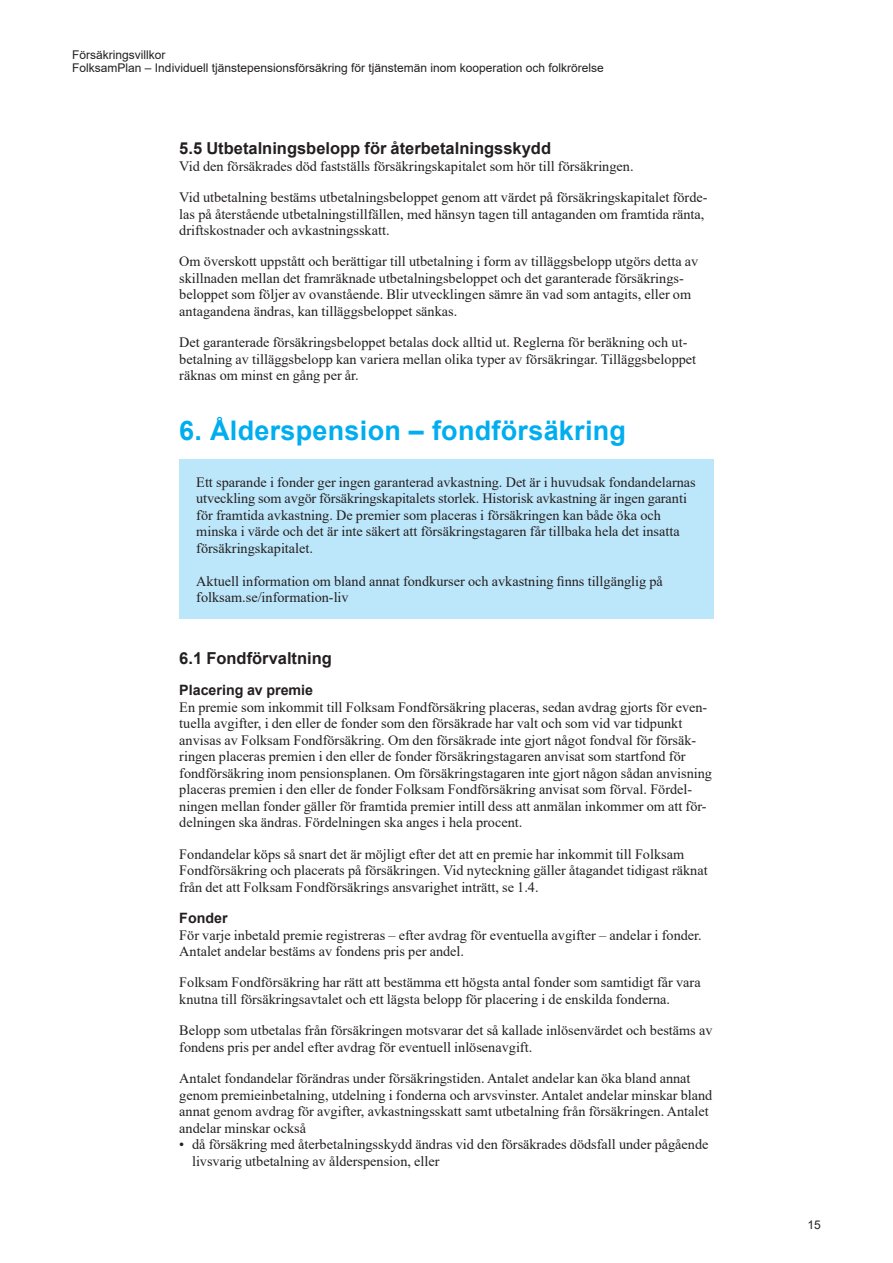
<style>
.page{position:relative;width:893px;height:1263px;background:#fff}
.page>*{position:absolute;margin:0;border:0;box-sizing:border-box;transform-origin:0 0}
._0_Rubrik_3_18pt_Arial_R1{font:700 27px "Arial";letter-spacing:.01em;color:#00aeef}
._0_Rubrik_5_11pt__Arial_R2{font:700 16.5px "Arial";color:#231f20}
._0_Brödtext_nytt_stycke{font:14.25px/16.5px "Times New Roman";color:#231f20}
._0_Brödtext{font:14.25px/16.5px "Times New Roman";color:#231f20}
._0_Rubrik_6_9_5pt_Arial_R3{font:700 14.25px "Arial";color:#231f20}
.t1{font:12px/13.5px "Arial";color:#231f20}
</style>
<div class="page">
<div style="left:179px;top:460px;width:535px;height:159px;background:#bce6fa"></div>
<p class="t1" style="left:72px;top:48px;width:533px">Försäkringsvillkor<br>FolksamPlan – Individuell tjänstepensionsförsäkring för tjänstemän inom kooperation och folkrörelse</p>
<p class="_0_Rubrik_5_11pt__Arial_R2" style="left:179px;top:137px;width:373px">5.5 Utbetalningsbelopp för återbetalningsskydd</p>
<p class="_0_Brödtext" style="left:179px;top:157px;width:456px">Vid den försäkrades död fastställs försäkringskapitalet som hör till försäkringen.</p>
<p class="_0_Brödtext_nytt_stycke" style="left:179px;top:189px;width:530px">Vid utbetalning bestäms utbetalningsbeloppet genom att värdet på försäkringskapitalet förde&shy;las på återstående utbetalningstillfällen, med hänsyn tagen till antaganden om framtida ränta, driftskostnader och avkastningsskatt.</p>
<p class="_0_Brödtext_nytt_stycke" style="left:179px;top:253px;width:520px">Om överskott uppstått och berättigar till utbetalning i form av tilläggsbelopp utgörs detta av skillnaden mellan det framräknade utbetalningsbeloppet och det garanterade försäkrings&shy;beloppet som följer av ovanstående. Blir utvecklingen sämre än vad som antagits, eller om antagandena ändras, kan tilläggsbeloppet sänkas.</p>
<p class="_0_Brödtext_nytt_stycke" style="left:179px;top:334px;width:518px">Det garanterade försäkringsbeloppet betalas dock alltid ut. Reglerna för beräkning och ut&shy;betalning av tilläggsbelopp kan variera mellan olika typer av försäkringar. Tilläggsbeloppet räknas om minst en gång per år.</p>
<p class="_0_Rubrik_3_18pt_Arial_R1" style="left:179px;top:412px;width:448px">6. Ålderspension – fondförsäkring</p>
<p class="_0_Brödtext" style="left:196px;top:473px;width:501px">Ett sparande i fonder ger ingen garanterad avkastning. Det är i huvudsak fondandelarnas utveckling som avgör försäkringskapitalets storlek. Historisk avkastning är ingen garanti för framtida avkastning. De premier som placeras i försäkringen kan både öka och minska i värde och det är inte säkert att försäkringstagaren får tillbaka hela det insatta försäkringskapitalet.</p>
<p class="_0_Brödtext" style="left:196px;top:572px;width:468px">Aktuell information om bland annat fondkurser och avkastning finns tillgänglig på folksam.se/information-liv</p>
<p class="_0_Rubrik_5_11pt__Arial_R2" style="left:179px;top:646px;width:154px">6.1 Fondförvaltning</p>
<p class="_0_Rubrik_6_9_5pt_Arial_R3" style="left:179px;top:680px;width:135px">Placering av premie</p>
<p class="_0_Brödtext" style="left:179px;top:698px;width:534px">En premie som inkommit till Folksam Fondförsäkring placeras, sedan avdrag gjorts för even&shy;tuella avgifter, i den eller de fonder som den försäkrade har valt och som vid var tidpunkt anvisas av Folksam Fondförsäkring. Om den försäkrade inte gjort något fondval för försäk&shy;ringen placeras premien i den eller de fonder försäkringstagaren anvisat som startfond för fondförsäkring inom pensionsplanen. Om försäkringstagaren inte gjort någon sådan anvisning placeras premien i den eller de fonder Folksam Fondförsäkring anvisat som förval. Fördel&shy;ningen mellan fonder gäller för framtida premier intill dess att anmälan inkommer om att för&shy;delningen ska ändras. Fördelningen ska anges i hela procent.</p>
<p class="_0_Brödtext_nytt_stycke" style="left:179px;top:845px;width:530px">Fondandelar köps så snart det är möjligt efter det att en premie har inkommit till Folksam<br>Fondförsäkring och placerats på försäkringen. Vid nyteckning gäller åtagandet tidigast räknat från det att Folksam Fondförsäkrings ansvarighet inträtt, se 1.4.</p>
<p class="_0_Rubrik_6_9_5pt_Arial_R3" style="left:179px;top:908px;width:50px">Fonder</p>
<p class="_0_Brödtext" style="left:179px;top:926px;width:524px">För varje inbetald premie registreras – efter avdrag för eventuella avgifter – andelar i fonder.<br>Antalet andelar bestäms av fondens pris per andel.</p>
<p class="_0_Brödtext_nytt_stycke" style="left:179px;top:974px;width:523px">Folksam Fondförsäkring har rätt att bestämma ett högsta antal fonder som samtidigt får vara knutna till försäkringsavtalet och ett lägsta belopp för placering i de enskilda fonderna.</p>
<p class="_0_Brödtext_nytt_stycke" style="left:179px;top:1022px;width:535px">Belopp som utbetalas från försäkringen motsvarar det så kallade inlösenvärdet och bestäms av fondens pris per andel efter avdrag för eventuell inlösenavgift.</p>
<p class="_0_Brödtext_nytt_stycke" style="left:179px;top:1070px;width:535px">Antalet fondandelar förändras under försäkringstiden. Antalet andelar kan öka bland annat genom premieinbetalning, utdelning i fonderna och arvsvinster. Antalet andelar minskar bland annat genom avdrag för avgifter, avkastningsskatt samt utbetalning från försäkringen. Antalet andelar minskar också</p>
<p class="_0_Brödtext" style="left:192px;top:1136px;width:518px;text-indent:-13px">• då försäkring med återbetalningsskydd ändras vid den försäkrades dödsfall under pågående livsvarig utbetalning av ålderspension, eller</p>
<p class="t1" style="left:807px;top:1218px;width:15px">15</p>
</div>
